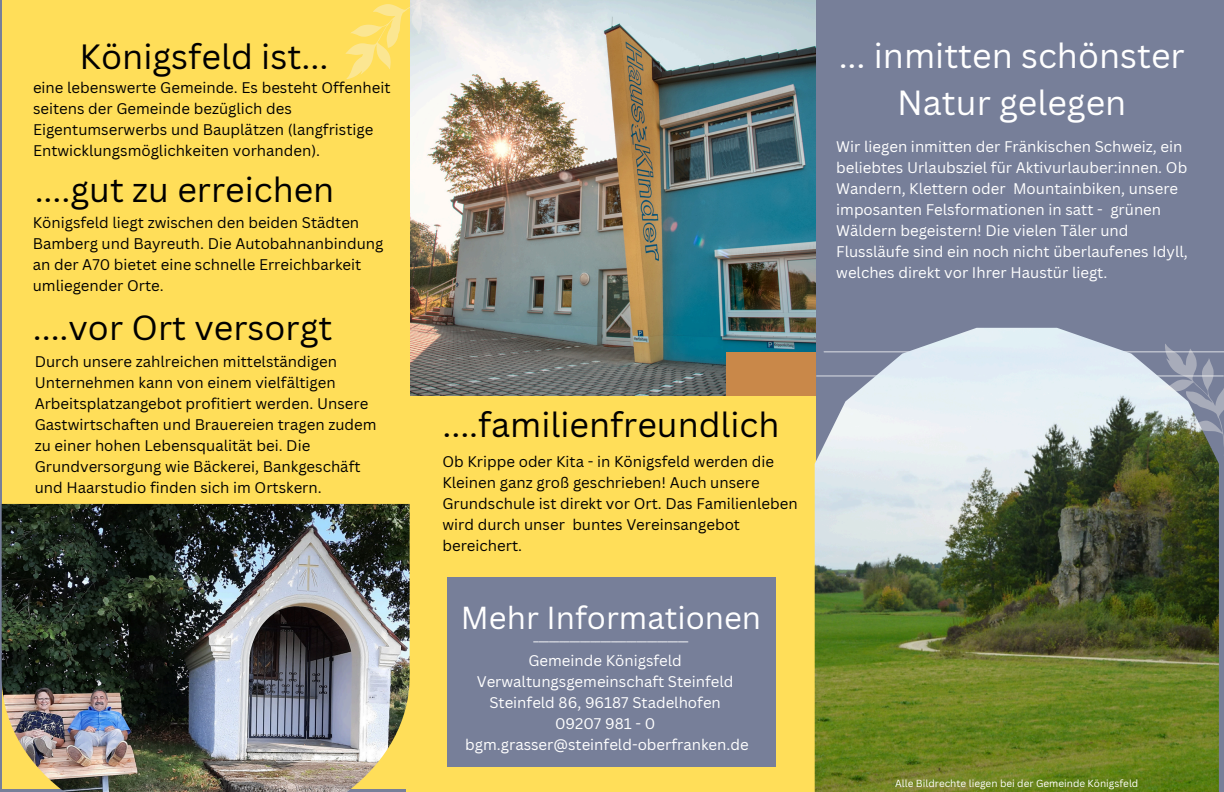
<style>
.page{position:relative;width:1224px;height:792px;background:#777f99}
.page>*{position:absolute;margin:0;border:0;box-sizing:border-box;transform-origin:0 0}
.t1{font:34.1px "Canva Sans";color:#000}
.t2{font:34px "Canva Sans";color:#000}
.t3{font:34px/47.2px "Canva Sans";color:#fff;text-align:center}
.t4{font:31px "Canva Sans";color:#fff}
.t5{font:15px/21px "Canva Sans";color:#000}
.t6{font:15px/21px "Canva Sans";color:#fff}
.t7{font:12px "Canva Sans";color:#fff}
.t8{font:10px "Canva Sans";color:#fff}
</style>
<div class="page">
<img style="left:410px;top:0;width:406px;height:394px">
<div style="left:406px;top:394px;width:410px;height:398px;background:#ffde59"></div>
<div style="left:2px;top:0;width:408px;height:789px;background:#ffde59"></div>
<img style="left:2px;top:504px;width:407px;height:288px">
<div style="left:726px;top:353px;width:90px;height:43px;background:#c98849"></div>
<svg style="left:345px;top:0;width:108px;height:96px"></svg>
<img style="left:815px;top:328px;width:404px;height:464px">
<svg style="left:1145px;top:328px;width:79px;height:136px"></svg>
<div style="left:448px;top:577px;width:328px;height:190px;background:#777f99"></div>
<h2 class="t1" style="left:80px;top:32px;width:250px">Königsfeld ist...</h2>
<p class="t5" style="left:33px;top:76px;width:359px">eine lebenswerte Gemeinde. Es besteht Offenheit seitens der Gemeinde bezüglich des Eigentumserwerbs und Bauplätzen (langfristige Entwicklungsmöglichkeiten vorhanden).</p>
<h1 class="t2" style="left:35px;top:166px;width:301px">....gut zu erreichen</h1>
<h2 class="t5" style="left:33px;top:212px;width:352px">Königsfeld liegt zwischen den beiden Städten Bamberg und Bayreuth. Die Autobahnanbindung an der A70 bietet eine schnelle Erreichbarkeit umliegender Orte.</h2>
<h1 class="t2" style="left:33px;top:304px;width:301px">....vor Ort versorgt</h1>
<h2 class="t5" style="left:35px;top:350px;width:343px">Durch unsere zahlreichen mittelständigen Unternehmen kann von einem vielfältigen Arbeitsplatzangebot profitiert werden. Unsere Gastwirtschaften und Brauereien tragen zudem zu einer hohen Lebensqualität bei. Die Grundversorgung wie Bäckerei, Bankgeschäft und Haarstudio finden sich im Ortskern.</h2>
<h1 class="t3" style="left:839px;top:31px;width:347px">... inmitten schönster<br>Natur gelegen</h1>
<h2 class="t6" style="left:836px;top:136px;width:353px">Wir liegen inmitten der Fränkischen Schweiz, ein beliebtes Urlaubsziel für Aktivurlauber:innen. Ob Wandern, Klettern oder Mountainbiken, unsere imposanten Felsformationen in satt - grünen Wäldern begeistern! Die vielen Täler und Flussläufe sind ein noch nicht überlaufenes Idyll, welches direkt vor Ihrer Haustür liegt.</h2>
<p class="t2" style="left:442px;top:401px;width:339px">....familienfreundlich</p>
<p class="t5" style="left:442px;top:451px;width:357px">Ob Krippe oder Kita - in Königsfeld werden die Kleinen ganz groß geschrieben! Auch unsere Grundschule ist direkt vor Ort. Das Familienleben wird durch unser buntes Vereinsangebot</p>
<h1 class="t5" style="left:442px;top:535px;width:81px">bereichert.</h1>
<h1 class="t4" style="left:461px;top:596px;width:302px">Mehr Informationen</h1>
<p class="t7" style="left:534px;top:629px;width:156px">______________________________</p>
<h2 class="t6" style="left:465px;top:650px;width:285px;text-align:center">Gemeinde Königsfeld<br>Verwaltungsgemeinschaft Steinfeld<br>Steinfeld 86, 96187 Stadelhofen<br>09207 981 - 0 bgm.grasser@steinfeld-oberfranken.de</h2>
<h2 class="t8" style="left:895px;top:776px;width:245px">Alle Bildrechte liegen bei der Gemeinde Königsfeld</h2>
</div>
